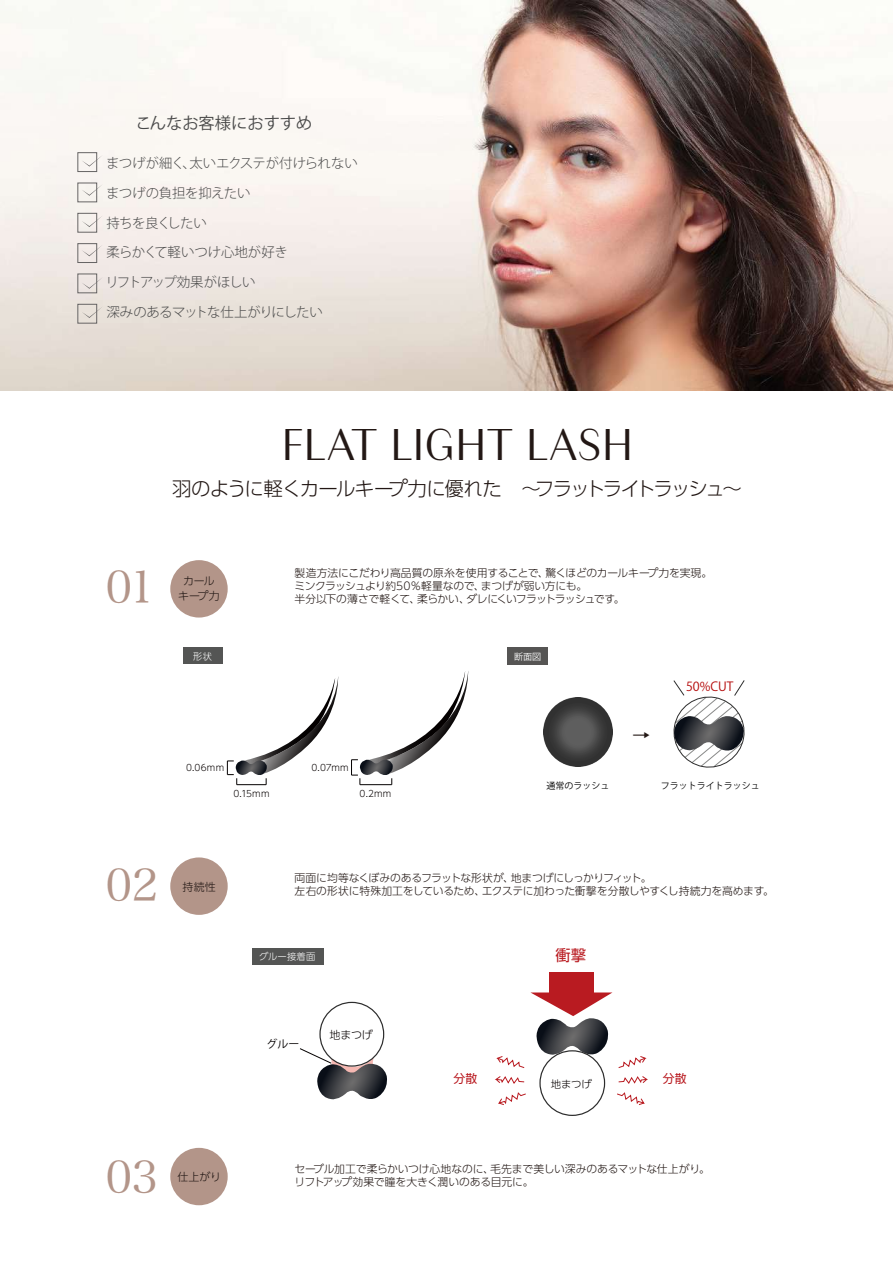
<style>
.page{position:relative;width:893px;height:1263px;background:#fff}
.page>*{position:absolute;margin:0;border:0;box-sizing:border-box;transform-origin:0 0}
.t1{font:300 46.95px "Granville";letter-spacing:-.04em;color:#231815}
.t2{font:44.7px "Hira Min Pro W3";color:#b39589}
.t3{font:300 19.5px "UD Shin Go Pro";letter-spacing:-.08em;color:#231815}
.t4{font:300 18px "UD Shin Go Pro";color:#231815}
.t5{font:16.35px "Koz Go Pr 6 N";letter-spacing:-.005em;color:#494949}
.t6{font:15.3px "UD Shin Go Pro";color:#b91b21}
.t7{font:300 13.5px "Koz Go Pr 6 N";letter-spacing:-.02em;color:#494949}
.t8{font:300 13.5px "Koz Go Pr 6 N";letter-spacing:-.045em;color:#494949}
.t9{font:300 13.5px "Koz Go Pr 6 N";letter-spacing:-.1em;color:#494949}
.t10{font:300 13.5px "Koz Go Pr 6 N";letter-spacing:-.05em;color:#494949}
.t11{font:12.45px "Koz Go Pr 6 N";color:#b50c0c}
.t12{font:11.85px "UD Shin Go Pro";color:#b91b21}
.t13{font:300 10.95px/15px "UD Shin Go Pro";letter-spacing:.005em;color:#231815;text-align:center}
.t14{font:300 10.95px "UD Shin Go Pro";color:#070001}
.t15{font:10.95px "Koz Go Pr 6 N";color:#040000}
.t16{font:300 10.8px/12.9px "UD Shin Go Pro";letter-spacing:-.02em;color:#231815}
.t17{font:300 10.35px "UD Shin Go Pro";color:#070001}
.t18{font:300 9.3px "UD Shin Go Pro";letter-spacing:.01em;color:#fff}
.t19{font:9.15px "Koz Go Pr 6 N";color:#fff}
.t20{font:300 9px "UD Shin Go Pro";letter-spacing:.02em;color:#070001}
.t21{font:9px "Koz Go Pr 6 N";color:#000}
</style>
<div class="page">
<div style="left:507px;top:647px;width:41px;height:18px;background:#565554"></div>
<img style="left:543px;top:697px;width:70px;height:70px">
<div style="left:170px;top:560px;width:58px;height:57px;background:#b39589;border-radius:50%"></div>
<div style="left:170px;top:857px;width:58px;height:58px;background:#b39589;border-radius:50%"></div>
<div style="left:170px;top:1148px;width:58px;height:57px;background:#b39589;border-radius:50%"></div>
<img style="left:0;top:1px;width:893px;height:390px">
<div style="left:77px;top:152px;width:20px;height:20px;border:1px solid #666464"></div>
<div style="left:77px;top:183px;width:20px;height:19px;border:1px solid #666464"></div>
<div style="left:77px;top:213px;width:20px;height:20px;border:1px solid #666464"></div>
<div style="left:77px;top:243px;width:20px;height:20px;border:1px solid #666464"></div>
<div style="left:77px;top:274px;width:20px;height:19px;border:1px solid #666464"></div>
<div style="left:77px;top:304px;width:20px;height:19px;border:1px solid #666464"></div>
<svg style="left:82px;top:155px;width:21px;height:12px"></svg>
<svg style="left:82px;top:184px;width:21px;height:12px"></svg>
<svg style="left:82px;top:215px;width:21px;height:12px"></svg>
<svg style="left:82px;top:245px;width:21px;height:11px"></svg>
<svg style="left:82px;top:277px;width:21px;height:12px"></svg>
<svg style="left:82px;top:306px;width:21px;height:12px"></svg>
<svg style="left:673px;top:680px;width:72px;height:88px"></svg>
<div style="left:183px;top:647px;width:39px;height:17px;background:#545554"></div>
<svg style="left:227px;top:676px;width:112px;height:109px"></svg>
<svg style="left:351px;top:671px;width:118px;height:114px"></svg>
<hr style="left:360px;top:784px;width:32px;height:1px;background:#040000">
<div style="left:550px;top:972px;width:44px;height:24px;background:#b91b21"></div>
<svg style="left:496px;top:992px;width:116px;height:76px"></svg>
<svg style="left:495px;top:1076px;width:30px;height:8px"></svg>
<svg style="left:498px;top:1092px;width:28px;height:13px"></svg>
<svg style="left:618px;top:1056px;width:29px;height:12px"></svg>
<svg style="left:618px;top:1076px;width:30px;height:8px"></svg>
<svg style="left:617px;top:1092px;width:28px;height:13px"></svg>
<div style="left:539px;top:1050px;width:66px;height:66px;border:1px solid #2d2d2d;border-radius:50%"></div>
<div style="left:319px;top:1002px;width:65px;height:65px;border:1px solid #2d2d2d;border-radius:50%"></div>
<svg style="left:300px;top:1048px;width:87px;height:52px"></svg>
<div style="left:252px;top:948px;width:71px;height:16px;background:#545554"></div>
<h3 class="t5" style="left:135px;top:114px;width:178px">こんなお客様におすすめ</h3>
<p class="t7" style="left:106px;top:155px;width:253px">まつげが細く、太いエクステが付けられない</p>
<p class="t7" style="left:106px;top:185px;width:146px">まつげの負担を抑えたい</p>
<p class="t10" style="left:107px;top:215px;width:102px">持ちを良くしたい</p>
<p class="t7" style="left:107px;top:245px;width:183px">柔らかくて軽いつけ心地が好き</p>
<p class="t9" style="left:105px;top:275px;width:152px">リフトアップ効果がほしい</p>
<p class="t8" style="left:107px;top:305px;width:218px">深みのあるマットな仕上がりにしたい</p>
<h1 class="t1" style="left:280px;top:414px;width:356px">FLAT LIGHT LASH</h1>
<h3 class="t3" style="left:172px;top:472px;width:571px">羽のように軽くカールキープ力に優れた　～フラットライトラッシュ～</h3>
<h2 class="t2" style="left:106px;top:549px;width:51px">01</h2>
<p class="t13" style="left:178px;top:572px;width:43px">カールキープ力</p>
<p class="t18" style="left:193px;top:648px;width:20px">形状</p>
<p class="t20" style="left:186px;top:760px;width:39px">0.06mm</p>
<p class="t20" style="left:233px;top:787px;width:38px">0.15mm</p>
<p class="t16" style="left:295px;top:566px;width:419px">製造方法にこだわり高品質の原糸を使用することで、驚くほどのカールキープ力を実現。ミンクラッシュより約50％軽量なので、まつげが弱い方にも。<br>半分以下の薄さで軽くて、柔らかい、ダレにくいフラットラッシュです。</p>
<p class="t20" style="left:312px;top:760px;width:39px">0.07mm</p>
<p class="t20" style="left:360px;top:787px;width:33px">0.2mm</p>
<p class="t19" style="left:514px;top:651px;width:29px">断面図</p>
<h3 class="t4" style="left:632px;top:720px;width:20px">→</h3>
<p class="t11" style="left:686px;top:679px;width:49px">50%CUT</p>
<p class="t21" style="left:547px;top:781px;width:64px">通常のラッシュ</p>
<p class="t21" style="left:661px;top:781px;width:100px">フラットライトラッシュ</p>
<h2 class="t2" style="left:106px;top:847px;width:54px">02</h2>
<p class="t13" style="left:183px;top:878px;width:35px">持続性</p>
<p class="t16" style="left:295px;top:871px;width:481px">両面に均等なくぼみのあるフラットな形状が、地まつげにしっかりフィット。<br>左右の形状に特殊加工をしているため、エクステに加わった衝撃を分散しやすくし持続力を高めます。</p>
<p class="t18" style="left:259px;top:948px;width:58px">グルー接着面</p>
<p class="t15" style="left:267px;top:1037px;width:34px">グルー</p>
<p class="t14" style="left:329px;top:1026px;width:45px">地まつげ</p>
<h3 class="t6" style="left:555px;top:943px;width:32px">衝撃</h3>
<p class="t12" style="left:453px;top:1068px;width:26px">分散</p>
<p class="t12" style="left:663px;top:1068px;width:26px">分散</p>
<p class="t17" style="left:551px;top:1075px;width:42px">地まつげ</p>
<h2 class="t2" style="left:106px;top:1139px;width:54px">03</h2>
<p class="t13" style="left:177px;top:1169px;width:45px">仕上がり</p>
<p class="t16" style="left:295px;top:1162px;width:417px">セーブル加工で柔らかいつけ心地なのに、毛先まで美しい深みのあるマットな仕上がり。リフトアップ効果で瞳を大きく潤いのある目元に。</p>
</div>
